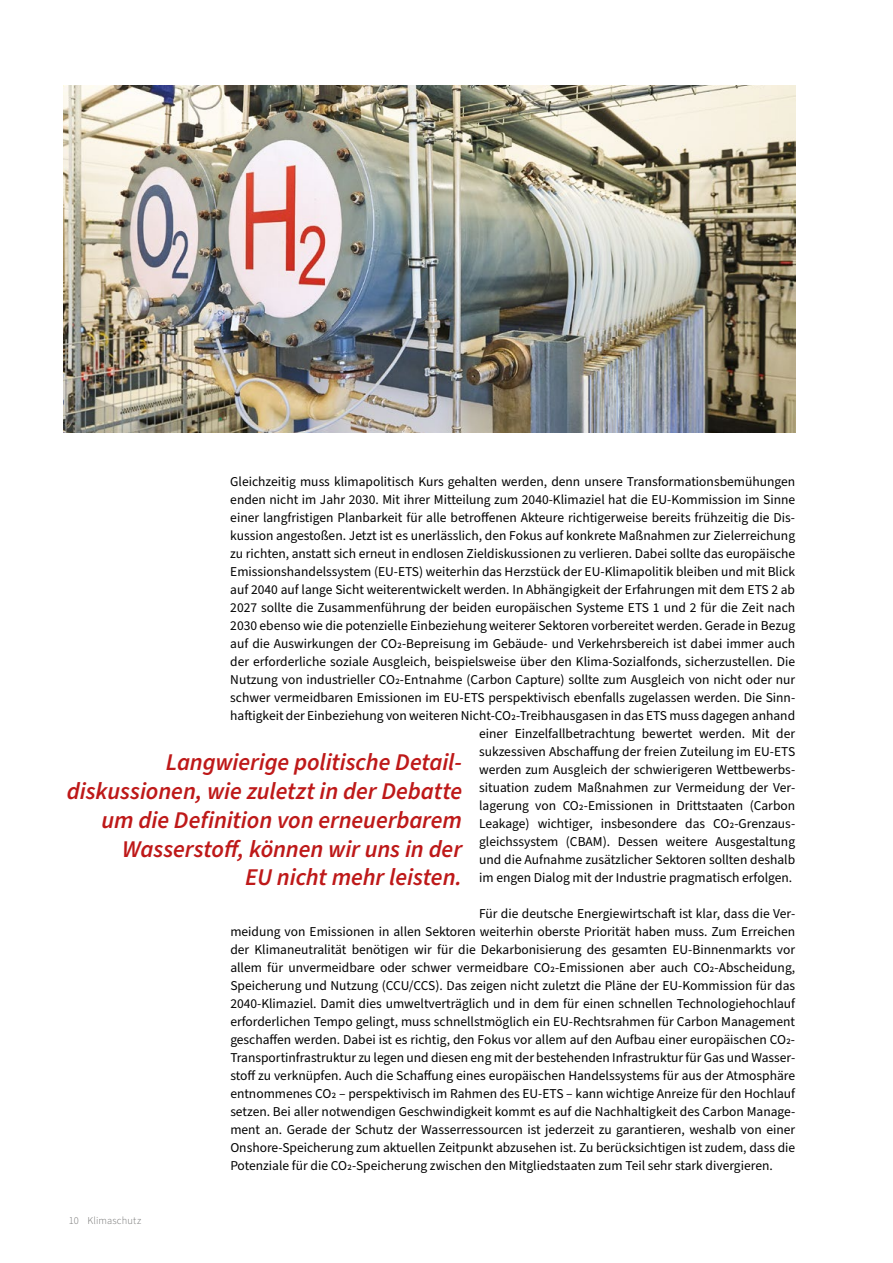
<style>
.page{position:relative;width:893px;height:1263px;background:#fff}
.page>*{position:absolute;margin:0;border:0;box-sizing:border-box;transform-origin:0 0}
.t1{font:italic 600 24px/28.8px "Source Sans Pro";letter-spacing:-.005em;color:#be1919;text-align:right}
.t2{font:13.5px/18px "Source Sans Pro";color:#000;text-align:right}
.t3{font:300 10.5px "Source Sans Pro";letter-spacing:.015em;color:#6b6b6a}
</style>
<div class="page">
<img style="left:64px;top:85px;width:731px;height:347px">
<p class="t2" style="left:230px;top:473px;width:566px">Gleichzeitig muss klimapolitisch Kurs gehalten werden, denn unsere Transformationsbemühungen enden nicht im Jahr 2030. Mit ihrer Mitteilung zum 2040-Klimaziel hat die EU-Kommission im Sinne einer langfristigen Planbarkeit für alle betroffenen Akteure richtigerweise bereits frühzeitig die Dis&shy;kussion angestoßen. Jetzt ist es unerlässlich, den Fokus auf konkrete Maßnahmen zur Zielerreichung zu richten, anstatt sich erneut in endlosen Zieldiskussionen zu verlieren. Dabei sollte das europäische Emissionshandelssystem (EU-ETS) weiterhin das Herzstück der EU-Klimapolitik bleiben und mit Blick auf 2040 auf lange Sicht weiterentwickelt werden. In Abhängigkeit der Erfahrungen mit dem ETS 2 ab 2027 sollte die Zusammenführung der beiden europäischen Systeme ETS 1 und 2 für die Zeit nach 2030 ebenso wie die potenzielle Einbeziehung weiterer Sektoren vorbereitet werden. Gerade in Bezug auf die Auswirkungen der CO2-Bepreisung im Gebäude- und Verkehrsbereich ist dabei immer auch der erforderliche soziale Ausgleich, beispielsweise über den Klima-Sozialfonds, sicherzustellen. Die Nutzung von industrieller CO2-Entnahme (Carbon Capture) sollte zum Ausgleich von nicht oder nur schwer vermeidbaren Emissionen im EU-ETS perspektivisch ebenfalls zugelassen werden. Die Sinn&shy;haftigkeit der Einbeziehung von weiteren Nicht-CO2-Treibhausgasen in das ETS muss dagegen anhand einer Einzelfallbetrachtung bewertet werden. Mit der<br>sukzessiven Abschaffung der freien Zuteilung im EU-ETS<br>werden zum Ausgleich der schwierigeren Wettbewerbs-<br>situation zudem Maßnahmen zur Vermeidung der Ver-<br>lagerung von CO2-Emissionen in Drittstaaten (Carbon<br>Leakage) wichtiger, insbesondere das CO2-Grenzaus-<br>gleichssystem (CBAM). Dessen weitere Ausgestaltung<br>und die Aufnahme zusätzlicher Sektoren sollten deshalb<br>im engen Dialog mit der Industrie pragmatisch erfolgen.</p>
<p class="t2" style="left:230px;top:905px;width:566px;text-align:justify;text-indent:249px">Für die deutsche Energiewirtschaft ist klar, dass die Ver&shy;meidung von Emissionen in allen Sektoren weiterhin oberste Priorität haben muss. Zum Erreichen der Klimaneutralität benötigen wir für die Dekarbonisierung des gesamten EU-Binnenmarkts vor allem für unvermeidbare oder schwer vermeidbare CO2-Emissionen aber auch CO2-Abscheidung, Speicherung und Nutzung (CCU/CCS). Das zeigen nicht zuletzt die Pläne der EU-Kommission für das 2040-Klimaziel. Damit dies umweltverträglich und in dem für einen schnellen Technologiehochlauf erforderlichen Tempo gelingt, muss schnellstmöglich ein EU-Rechtsrahmen für Carbon Management geschaffen werden. Dabei ist es richtig, den Fokus vor allem auf den Aufbau einer europäischen CO2- Transportinfrastruktur zu legen und diesen eng mit der bestehenden Infrastruktur für Gas und Wasser&shy;stoff zu verknüpfen. Auch die Schaffung eines europäischen Handelssystems für aus der Atmosphäre entnommenes CO2 – perspektivisch im Rahmen des EU-ETS – kann wichtige Anreize für den Hochlauf setzen. Bei aller notwendigen Geschwindigkeit kommt es auf die Nachhaltigkeit des Carbon Manage&shy;ment an. Gerade der Schutz der Wasserressourcen ist jederzeit zu garantieren, weshalb von einer Onshore-Speicherung zum aktuellen Zeitpunkt abzusehen ist. Zu berücksichtigen ist zudem, dass die Potenziale für die CO2-Speicherung zwischen den Mitgliedstaaten zum Teil sehr stark divergieren.</p>
<h1 class="t1" style="left:67px;top:748px;width:397px">Langwierige politische Detail&shy;diskussionen, wie zuletzt in der Debatte um die Definition von erneuerbarem Wasserstoff, können wir uns in der<br>EU nicht mehr leisten.</h1>
<p class="t3" style="left:69px;top:1214px;width:74px">10 Klimaschutz</p>
</div>
